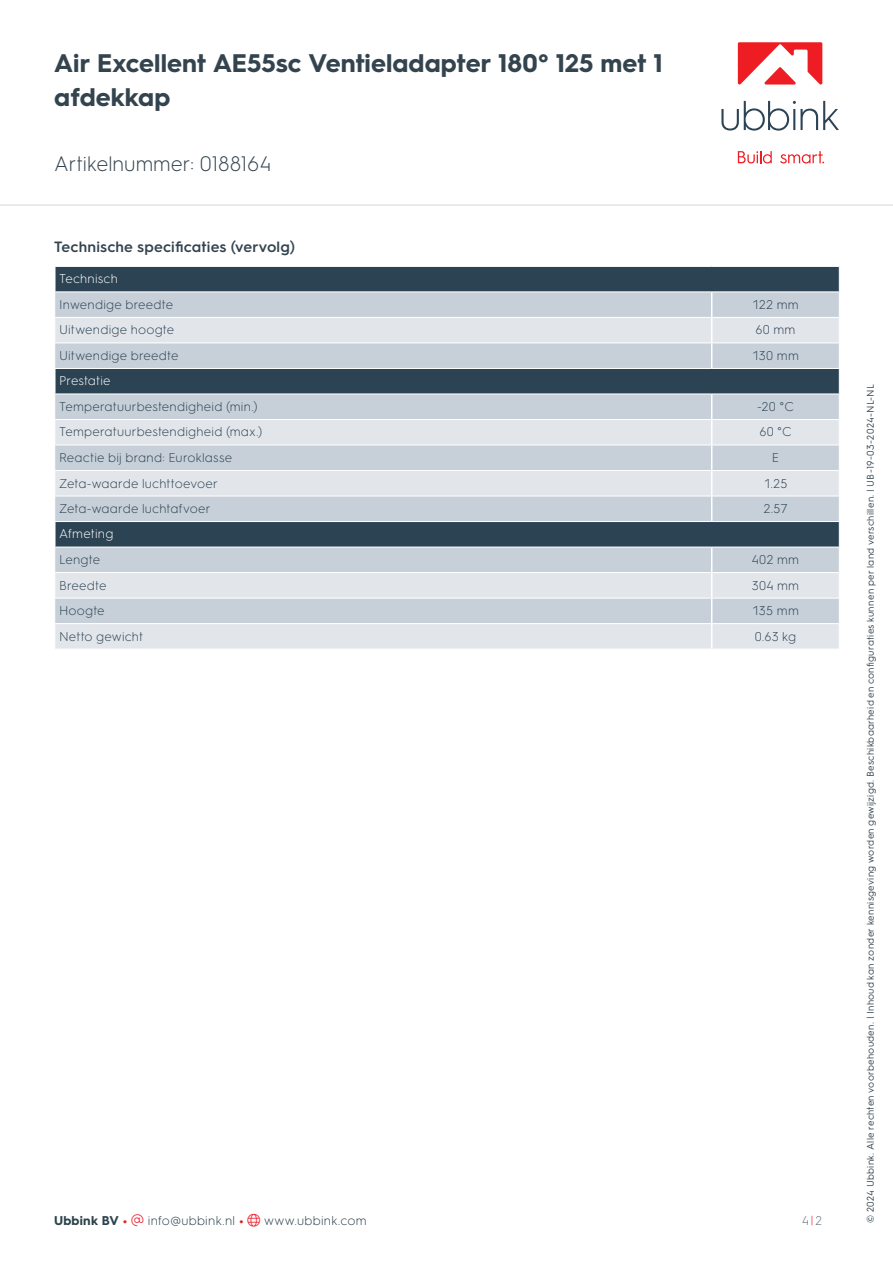
<style>
.page{position:relative;width:893px;height:1263px;background:#fff}
.page>*{position:absolute;margin:0;border:0;box-sizing:border-box;transform-origin:0 0}
.t1{font:700 25.5px/34px "HGS3";letter-spacing:.005em;color:#33444f}
.t2{font:300 21px "HGS3";color:#33444f}
.t3{font:600 15px "HGS3";letter-spacing:.01em;color:#33444f}
.t4{font:300 12.75px "HGS3";letter-spacing:.015em;color:#2c4354}
.t5{font:300 12.75px "HGS3";letter-spacing:.02em;color:#2c424c}
.t6{font:300 12.75px "HGS3";letter-spacing:.01em;color:#fff}
.t7{font:300 12.75px "HGS3";color:#66737c}
.t8{font:9.75px "HGS3";letter-spacing:.03em;color:#33444f}
.s1{font-weight:700}
.s2{font-weight:700;color:#e31e25}
.s3{color:#ee1f2d}
.s4{color:#e31e25}
</style>
<div class="page">
<div style="left:56px;top:267px;width:783px;height:24px;background:#2c4354"></div>
<div style="left:55px;top:292px;width:784px;height:25px;background:#c7d0d9"></div>
<svg style="left:55px;top:318px;width:784px;height:331px;background:#bac3cc"></svg>
<hr style="left:55px;top:342px;width:657px;height:1px;background:#fff">
<hr style="left:712px;top:342px;width:127px;height:1px;background:#fff">
<svg style="left:711px;top:292px;width:1px;height:76px"></svg>
<hr style="left:54px;top:368px;width:658px;height:1px;background:#fff">
<hr style="left:712px;top:368px;width:128px;height:1px;background:#fff">
<hr style="left:54px;top:369px;width:2px;height:24px;background:#fff">
<hr style="left:54px;top:393px;width:658px;height:1px;background:#fff">
<hr style="left:712px;top:393px;width:128px;height:1px;background:#fff">
<hr style="left:55px;top:419px;width:657px;height:1px;background:#fff">
<hr style="left:712px;top:419px;width:127px;height:1px;background:#fff">
<hr style="left:55px;top:445px;width:657px;height:1px;background:#fff">
<hr style="left:712px;top:445px;width:127px;height:1px;background:#fff">
<hr style="left:55px;top:470px;width:657px;height:1px;background:#fff">
<hr style="left:712px;top:470px;width:127px;height:1px;background:#fff">
<hr style="left:55px;top:496px;width:657px;height:1px;background:#fff">
<hr style="left:712px;top:496px;width:127px;height:1px;background:#fff">
<svg style="left:711px;top:394px;width:1px;height:127px"></svg>
<hr style="left:54px;top:521px;width:658px;height:1px;background:#fff">
<hr style="left:712px;top:521px;width:128px;height:1px;background:#fff">
<hr style="left:54px;top:522px;width:2px;height:25px;background:#fff">
<hr style="left:54px;top:547px;width:658px;height:1px;background:#fff">
<hr style="left:712px;top:547px;width:128px;height:1px;background:#fff">
<hr style="left:55px;top:572px;width:657px;height:1px;background:#fff">
<hr style="left:712px;top:572px;width:127px;height:1px;background:#fff">
<hr style="left:55px;top:598px;width:657px;height:1px;background:#fff">
<hr style="left:712px;top:598px;width:127px;height:1px;background:#fff">
<hr style="left:55px;top:623px;width:657px;height:1px;background:#fff">
<hr style="left:712px;top:623px;width:127px;height:1px;background:#fff">
<svg style="left:711px;top:547px;width:1px;height:102px"></svg>
<svg style="left:839px;top:267px;width:1px;height:280px"></svg>
<hr style="left:0;top:204px;width:893px;height:2px;background:#e1e4e6">
<svg style="left:721px;top:101px;width:118px;height:30px"></svg>
<svg style="left:738px;top:151px;width:34px;height:13px"></svg>
<svg style="left:780px;top:151px;width:44px;height:13px"></svg>
<svg style="left:738px;top:42px;width:84px;height:43px"></svg>
<h1 class="t1" style="left:54px;top:45px;width:610px">Air Excellent AE55sc Ventieladapter 180° 125 met 1 afdekkap</h1>
<h2 class="t2" style="left:54px;top:150px;width:219px">Artikelnummer: 0188164</h2>
<p class="t3" style="left:54px;top:236px;width:242px">Technische specificaties (vervolg)</p>
<p class="t6" style="left:59px;top:270px;width:60px">Technisch</p>
<p class="t4" style="left:59px;top:296px;width:116px">Inwendige breedte</p>
<p class="t4" style="left:752px;top:296px;width:48px">122 mm</p>
<p class="t4" style="left:59px;top:321px;width:117px">Uitwendige hoogte</p>
<p class="t4" style="left:755px;top:321px;width:42px">60 mm</p>
<p class="t4" style="left:59px;top:347px;width:121px">Uitwendige breedte</p>
<p class="t4" style="left:752px;top:347px;width:48px">130 mm</p>
<p class="t6" style="left:59px;top:372px;width:53px">Prestatie</p>
<p class="t4" style="left:59px;top:398px;width:200px">Temperatuurbestendigheid (min.)</p>
<p class="t4" style="left:757px;top:398px;width:38px">-20 °C</p>
<p class="t4" style="left:59px;top:423px;width:205px">Temperatuurbestendigheid (max.)</p>
<p class="t4" style="left:759px;top:423px;width:34px">60 °C</p>
<p class="t4" style="left:59px;top:449px;width:175px">Reactie bij brand: Euroklasse</p>
<p class="t4" style="left:772px;top:449px;width:9px">E</p>
<p class="t4" style="left:59px;top:474px;width:160px">Zeta-waarde luchttoevoer</p>
<p class="t4" style="left:764px;top:474px;width:25px">1.25</p>
<p class="t4" style="left:59px;top:500px;width:153px">Zeta-waarde luchtafvoer</p>
<p class="t4" style="left:763px;top:500px;width:26px">2.57</p>
<p class="t6" style="left:59px;top:525px;width:56px">Afmeting</p>
<p class="t4" style="left:59px;top:551px;width:43px">Lengte</p>
<p class="t4" style="left:752px;top:551px;width:49px">402 mm</p>
<p class="t4" style="left:59px;top:576px;width:49px">Breedte</p>
<p class="t4" style="left:752px;top:576px;width:49px">304 mm</p>
<p class="t4" style="left:59px;top:602px;width:47px">Hoogte</p>
<p class="t4" style="left:752px;top:602px;width:48px">135 mm</p>
<p class="t4" style="left:59px;top:627px;width:86px">Netto gewicht</p>
<p class="t4" style="left:755px;top:627px;width:43px">0.63 kg</p>
<p class="t5" style="left:54px;top:1211px;width:314px"><span class="s1">Ubbink BV</span> <span class="s2">•</span> <span class="s3">▼</span> info@ubbink.nl <span class="s2">•</span> <span class="s3">●□</span> www.ubbink.com</p>
<p class="t7" style="left:802px;top:1211px;width:22px">4<span class="s4">|</span>2</p>
<p class="t8" style="left:864px;top:1222px;width:840px;rotate:-90deg">© 2024 Ubbink. Alle rechten voorbehouden. | Inhoud kan zonder kennisgeving worden gewijzigd. Beschikbaarheid en configuraties kunnen per land verschillen. | UB-19-03-2024-NL-NL</p>
</div>
